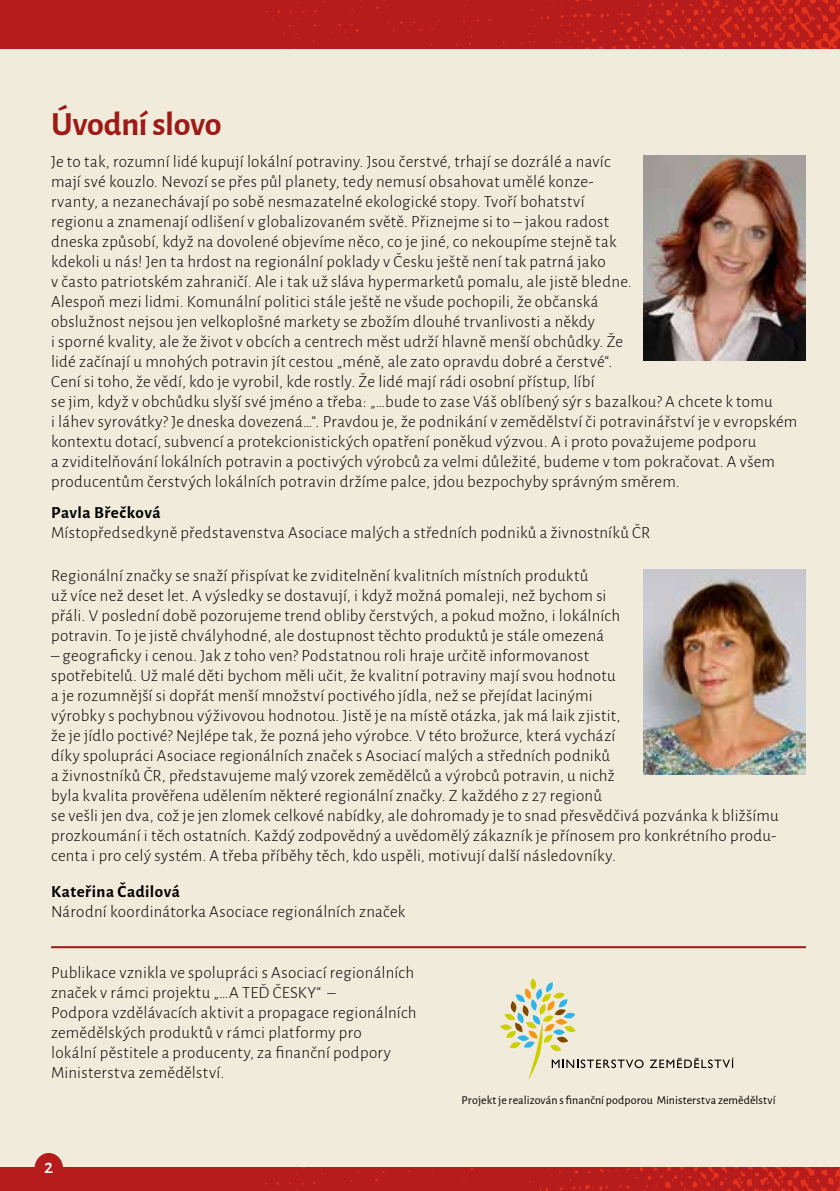
<style>
.page{position:relative;width:840px;height:1191px;background:#fff}
.page>*{position:absolute;margin:0;border:0;box-sizing:border-box;transform-origin:0 0}
.t1{font:700 34px "Alegreya Sans";letter-spacing:-.015em;color:#9d1a16}
.t2{font:500 20px "Alegreya Sans";color:#fff}
.t3{font:300 17px/20px "Alegreya Sans";letter-spacing:.015em;color:#000}
.t4{font:700 17px "Alegreya Sans";letter-spacing:.03em;color:#000}
.t5{font:12px "Alegreya Sans";letter-spacing:.005em;color:#000}
</style>
<div class="page">
<div style="left:0;top:0;width:839px;height:1191px;background:#f1ebdc"></div>
<hr style="left:839px;top:0;width:1px;height:1191px;background:#f1ebdc">
<div style="left:0;top:1167px;width:839px;height:24px;background:#b71c1c"></div>
<div style="left:0;top:0;width:819px;height:48px;background:#b71c1c"></div>
<svg style="left:819px;top:0;width:21px;height:48px"></svg>
<hr style="left:51px;top:946px;width:754px;height:2px;background:#9d1a16">
<img style="left:643px;top:570px;width:162px;height:204px">
<img style="left:643px;top:156px;width:162px;height:204px">
<svg style="left:500px;top:1024px;width:11px;height:6px"></svg>
<svg style="left:530px;top:978px;width:6px;height:12px"></svg>
<svg style="left:504px;top:982px;width:139px;height:97px"></svg>
<svg style="left:649px;top:1057px;width:84px;height:11px"></svg>
<div style="left:35px;top:1153px;width:28px;height:30px;background:#b71c1c;border-radius:50%"></div>
<h1 class="t1" style="left:51px;top:99px;width:172px">Úvodní slovo</h1>
<p class="t3" style="left:51px;top:151px;width:747px">Je to tak, rozumní lidé kupují lokální potraviny. Jsou čerstvé, trhají se dozrálé a navíc<br>mají své kouzlo. Nevozí se přes půl planety, tedy nemusí obsahovat umělé konze-<br>rvanty, a nezanechávají po sobě nesmazatelné ekologické stopy. Tvoří bohatství<br>regionu a znamenají odlišení v globalizovaném světě. Přiznejme si to – jakou radost<br>dneska způsobí, když na dovolené objevíme něco, co je jiné, co nekoupíme stejně tak<br>kdekoli u nás! Jen ta hrdost na regionální poklady v Česku ještě není tak patrná jako<br>v často patriotském zahraničí. Ale i tak už sláva hypermarketů pomalu, ale jistě bledne.<br>Alespoň mezi lidmi. Komunální politici stále ještě ne všude pochopili, že občanská<br>obslužnost nejsou jen velkoplošné markety se zbožím dlouhé trvanlivosti a někdy<br>i sporné kvality, ale že život v obcích a centrech měst udrží hlavně menší obchůdky. Že<br>lidé začínají u mnohých potravin jít cestou „méně, ale zato opravdu dobré a čerstvé“.<br>Cení si toho, že vědí, kdo je vyrobil, kde rostly. Že lidé mají rádi osobní přístup, líbí<br>se jim, když v obchůdku slyší své jméno a třeba: „…bude to zase Váš oblíbený sýr s bazalkou? A chcete k tomu<br>i láhev syrovátky? Je dneska dovezená…“. Pravdou je, že podnikání v zemědělství či potravinářství je v evropském kontextu dotací, subvencí a protekcionistických opatření poněkud výzvou. A i proto považujeme podporu<br>a zviditelňování lokálních potravin a poctivých výrobců za velmi důležité, budeme v tom pokračovat. A všem producentům čerstvých lokálních potravin držíme palce, jdou bezpochyby správným směrem.</p>
<p class="t4" style="left:51px;top:500px;width:111px">Pavla Břečková</p>
<p class="t3" style="left:51px;top:522px;width:600px">Místopředsedkyně představenstva Asociace malých a středních podniků a živnostníků ČR</p>
<p class="t3" style="left:51px;top:565px;width:570px">Regionální značky se snaží přispívat ke zviditelnění kvalitních místních produktů<br>už více než deset let. A výsledky se dostavují, i když možná pomaleji, než bychom si přáli. V poslední době pozorujeme trend obliby čerstvých, a pokud možno, i lokálních potravin. To je jistě chvályhodné, ale dostupnost těchto produktů je stále omezená</p>
<p class="t3" style="left:51px;top:644px;width:728px">– geograficky i cenou. Jak z toho ven? Podstatnou roli hraje určitě informovanost<br>spotřebitelů. Už malé děti bychom měli učit, že kvalitní potraviny mají svou hodnotu<br>a je rozumnější si dopřát menší množství poctivého jídla, než se přejídat lacinými<br>výrobky s pochybnou výživovou hodnotou. Jistě je na místě otázka, jak má laik zjistit,<br>že je jídlo poctivé? Nejlépe tak, že pozná jeho výrobce. V této brožurce, která vychází<br>díky spolupráci Asociace regionálních značek s Asociací malých a středních podniků<br>a živnostníků ČR, představujeme malý vzorek zemědělců a výrobců potravin, u nichž<br>byla kvalita prověřena udělením některé regionální značky. Z každého z 27 regionů<br>se vešli jen dva, což je jen zlomek celkové nabídky, ale dohromady je to snad přesvědčivá pozvánka k bližšímu prozkoumání i těch ostatních. Každý zodpovědný a uvědomělý zákazník je přínosem pro konkrétního produ&shy;centa i pro celý systém. A třeba příběhy těch, kdo uspěli, motivují další následovníky.</p>
<p class="t4" style="left:51px;top:878px;width:130px">Kateřina Čadilová</p>
<p class="t3" style="left:51px;top:900px;width:355px">Národní koordinátorka Asociace regionálních značek</p>
<p class="t3" style="left:51px;top:962px;width:367px">Publikace vznikla ve spolupráci s Asociací regionálních značek v rámci projektu „…A TEĎ ČESKY“ –<br>Podpora vzdělávacích aktivit a propagace regionálních zemědělských produktů v rámci platformy pro<br>lokální pěstitele a producenty, za finanční podpory Ministerstva zemědělství.</p>
<p class="t2" style="left:44px;top:1152px;width:11px">2</p>
<p class="t5" style="left:461px;top:1092px;width:315px">Projekt je realizován s finanční podporou Ministerstva zemědělství</p>
</div>
